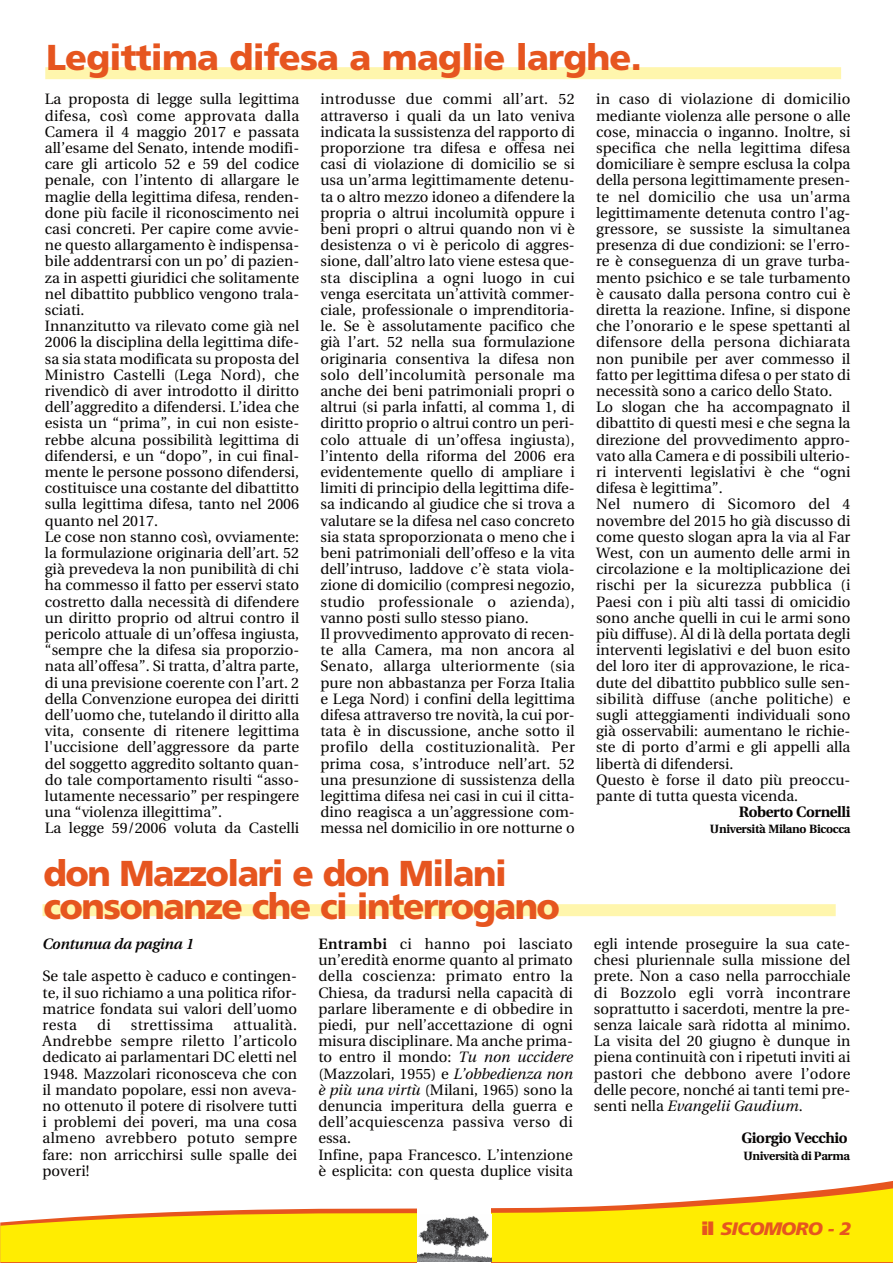
<style>
.page{position:relative;width:893px;height:1263px;background:#fff}
.page>*{position:absolute;margin:0;border:0;box-sizing:border-box;transform-origin:0 0}
.t1{font:900 36px/33px "Frutiger";letter-spacing:-.045em;color:#e6551f}
.t2{font:900 36px "Frutiger";letter-spacing:-.025em;color:#e6551f}
.t3{font:italic 900 18px "Frutiger";letter-spacing:-.035em;color:#e6551f;scale:1.07 1}
.t4{font:15px/16.2px "Utopia";color:#070504}
.t5{font:700 15px "Utopia";letter-spacing:-.03em;color:#070504}
.t6{font:italic 600 15px "Utopia";letter-spacing:-.015em;color:#070504}
.t7{font:15px "Utopia";letter-spacing:.02em;color:#070504}
.t8{font:700 12px "Utopia";letter-spacing:-.03em;color:#070504}
.s1{font-weight:600}
.s2{font-style:italic}
.s3{font-style:normal}
</style>
<div class="page">
<svg style="left:0;top:1181px;width:893px;height:82px"></svg>
<svg style="left:0;top:1188px;width:893px;height:74px;fill:#ffed01"></svg>
<div style="left:417px;top:1206px;width:74px;height:57px;background:#fff"></div>
<img style="left:417px;top:1216px;width:74px;height:45px">
<div style="left:45px;top:67px;width:796px;height:12px;background:#fff6ad"></div>
<div style="left:43px;top:904px;width:793px;height:12px;background:#fff6ad"></div>
<h1 class="t2" style="left:46px;top:43px;width:597px">Legittima difesa a maglie larghe.</h1>
<p class="t4" style="left:45px;top:92px;width:256px">La proposta di legge sulla legittima difesa, così come approvata dalla Camera il 4 maggio 2017 e passata all’esame del Senato, intende modifi&shy;care gli articolo 52 e 59 del codice penale, con l’intento di allargare le maglie della legittima difesa, renden&shy;done più facile il riconoscimento nei casi concreti. Per capire come avvie&shy;ne questo allargamento è indispensa&shy;bile addentrarsi con un po’ di pazien&shy;za in aspetti giuridici che solitamente nel dibattito pubblico vengono trala&shy;sciati.<br>Innanzitutto va rilevato come già nel 2006 la disciplina della legittima dife&shy;sa sia stata modificata su proposta del Ministro Castelli (Lega Nord), che rivendicò di aver introdotto il diritto dell’aggredito a difendersi. L’idea che esista un “prima”, in cui non esiste&shy;rebbe alcuna possibilità legittima di difendersi, e un “dopo”, in cui final&shy;mente le persone possono difendersi, costituisce una costante del dibattitto sulla legittima difesa, tanto nel 2006 quanto nel 2017.<br>Le cose non stanno così, ovviamente: la formulazione originaria dell’art. 52 già prevedeva la non punibilità di chi ha commesso il fatto per esservi stato costretto dalla necessità di difendere un diritto proprio od altrui contro il pericolo attuale di un’offesa ingiusta, “sempre che la difesa sia proporzio&shy;nata all’offesa”. Si tratta, d’altra parte, di una previsione coerente con l’art. 2 della Convenzione europea dei diritti dell’uomo che, tutelando il diritto alla vita, consente di ritenere legittima l'uccisione dell’aggressore da parte del soggetto aggredito soltanto quan&shy;do tale comportamento risulti “asso&shy;lutamente necessario” per respingere una “violenza illegittima”.<br>La legge 59/2006 voluta da Castelli</p>
<p class="t4" style="left:320px;top:92px;width:256px">introdusse due commi all’art. 52 attraverso i quali da un lato veniva indicata la sussistenza del rapporto di proporzione tra difesa e offesa nei casi di violazione di domicilio se si usa un’arma legittimamente detenu&shy;ta o altro mezzo idoneo a difendere la propria o altrui incolumità oppure i beni propri o altrui quando non vi è desistenza o vi è pericolo di aggres&shy;sione, dall’altro lato viene estesa que&shy;sta disciplina a ogni luogo in cui venga esercitata un’attività commer&shy;ciale, professionale o imprenditoria&shy;le. Se è assolutamente pacifico che già l’art. 52 nella sua formulazione originaria consentiva la difesa non solo dell’incolumità personale ma anche dei beni patrimoniali propri o altrui (si parla infatti, al comma 1, di diritto proprio o altrui contro un peri&shy;colo attuale di un’offesa ingiusta), l’intento della riforma del 2006 era evidentemente quello di ampliare i limiti di principio della legittima dife&shy;sa indicando al giudice che si trova a valutare se la difesa nel caso concreto sia stata sproporzionata o meno che i beni patrimoniali dell’offeso e la vita dell’intruso, laddove c’è stata viola&shy;zione di domicilio (compresi negozio, studio professionale o azienda), vanno posti sullo stesso piano.<br>Il provvedimento approvato di recen&shy;te alla Camera, ma non ancora al Senato, allarga ulteriormente (sia pure non abbastanza per Forza Italia e Lega Nord) i confini della legittima difesa attraverso tre novità, la cui por&shy;tata è in discussione, anche sotto il profilo della costituzionalità. Per prima cosa, s’introduce nell’art. 52 una presunzione di sussistenza della legittima difesa nei casi in cui il citta&shy;dino reagisca a un’aggressione com&shy;messa nel domicilio in ore notturne o</p>
<p class="t4" style="left:596px;top:92px;width:256px">in caso di violazione di domicilio mediante violenza alle persone o alle cose, minaccia o inganno. Inoltre, si specifica che nella legittima difesa domiciliare è sempre esclusa la colpa della persona legittimamente presen&shy;te nel domicilio che usa un'arma legittimamente detenuta contro l'ag&shy;gressore, se sussiste la simultanea presenza di due condizioni: se l'erro&shy;re è conseguenza di un grave turba&shy;mento psichico e se tale turbamento è causato dalla persona contro cui è diretta la reazione. Infine, si dispone che l’onorario e le spese spettanti al difensore della persona dichiarata non punibile per aver commesso il fatto per legittima difesa o per stato di necessità sono a carico dello Stato.<br>Lo slogan che ha accompagnato il dibattito di questi mesi e che segna la direzione del provvedimento appro&shy;vato alla Camera e di possibili ulterio&shy;ri interventi legislativi è che “ogni difesa è legittima”.<br>Nel numero di Sicomoro del 4 novembre del 2015 ho già discusso di come questo slogan apra la via al Far West, con un aumento delle armi in circolazione e la moltiplicazione dei rischi per la sicurezza pubblica (i Paesi con i più alti tassi di omicidio sono anche quelli in cui le armi sono più diffuse). Al di là della portata degli interventi legislativi e del buon esito del loro iter di approvazione, le rica&shy;dute del dibattito pubblico sulle sen&shy;sibilità diffuse (anche politiche) e sugli atteggiamenti individuali sono già osservabili: aumentano le richie&shy;ste di porto d’armi e gli appelli alla libertà di difendersi.<br>Questo è forse il dato più preoccu&shy;pante di tutta questa vicenda.</p>
<p class="t5" style="left:739px;top:806px;width:113px">Roberto Cornelli</p>
<p class="t8" style="left:710px;top:824px;width:142px">Università Milano Bicocca</p>
<h1 class="t1" style="left:43px;top:860px;width:518px">don Mazzolari e don Milani consonanze che ci interrogano</h1>
<p class="t6" style="left:43px;top:938px;width:153px">Contunua da pagina 1</p>
<p class="t4" style="left:43px;top:969px;width:256px;text-align:justify">Se tale aspetto è caduco e contingen&shy;te, il suo richiamo a una politica rifor&shy;matrice fondata sui valori dell’uomo resta</p>
<p class="t4" style="left:43px;top:1018px;width:256px;text-align:justify;text-indent:191px">attualità.<br>Andrebbe sempre riletto l’articolo dedicato ai parlamentari DC eletti nel 1948. Mazzolari riconosceva che con il mandato popolare, essi non aveva&shy;no ottenuto il potere di risolvere tutti i problemi dei poveri, ma una cosa almeno avrebbero potuto sempre fare: non arricchirsi sulle spalle dei poveri!</p>
<p class="t4" style="left:97px;top:1018px;width:15px">di</p>
<p class="t7" style="left:131px;top:1019px;width:84px">strettissima</p>
<p class="t4" style="left:318px;top:937px;width:256px"><span class="s1">Entrambi</span> ci hanno poi lasciato un’eredità enorme quanto al primato della coscienza: primato entro la Chiesa, da tradursi nella capacità di parlare liberamente e di obbedire in piedi, pur nell’accettazione di ogni misura disciplinare. Ma anche prima&shy;to entro il mondo: <span class="s2">Tu non uccidere </span>(Mazzolari, 1955) e <span class="s2">L’obbedienza non è più una virtù</span> (Milani, 1965) sono la denuncia imperitura della guerra e dell’acquiescenza passiva verso di essa.<br>Infine, papa Francesco. L’intenzione è esplicita: con questa duplice visita</p>
<p class="t4" style="left:594px;top:937px;width:258px;text-align:justify">egli intende proseguire la sua cate&shy;chesi pluriennale sulla missione del prete. Non a caso nella parrocchiale di Bozzolo egli vorrà incontrare soprattutto i sacerdoti, mentre la pre&shy;senza laicale sarà ridotta al minimo.<br>La visita del 20 giugno è dunque in piena continuità con i ripetuti inviti ai pastori che debbono avere l’odore delle pecore, nonché ai tanti temi pre&shy;senti nella <span class="s2">Evangelii Gaudium</span>.</p>
<p class="t5" style="left:741px;top:1132px;width:108px">Giorgio Vecchio</p>
<p class="t8" style="left:743px;top:1151px;width:108px">Università di Parma</p>
<p class="t3" style="left:702px;top:1222px;width:141px"><span class="s3">il</span> SICOMORO - 2</p>
</div>
